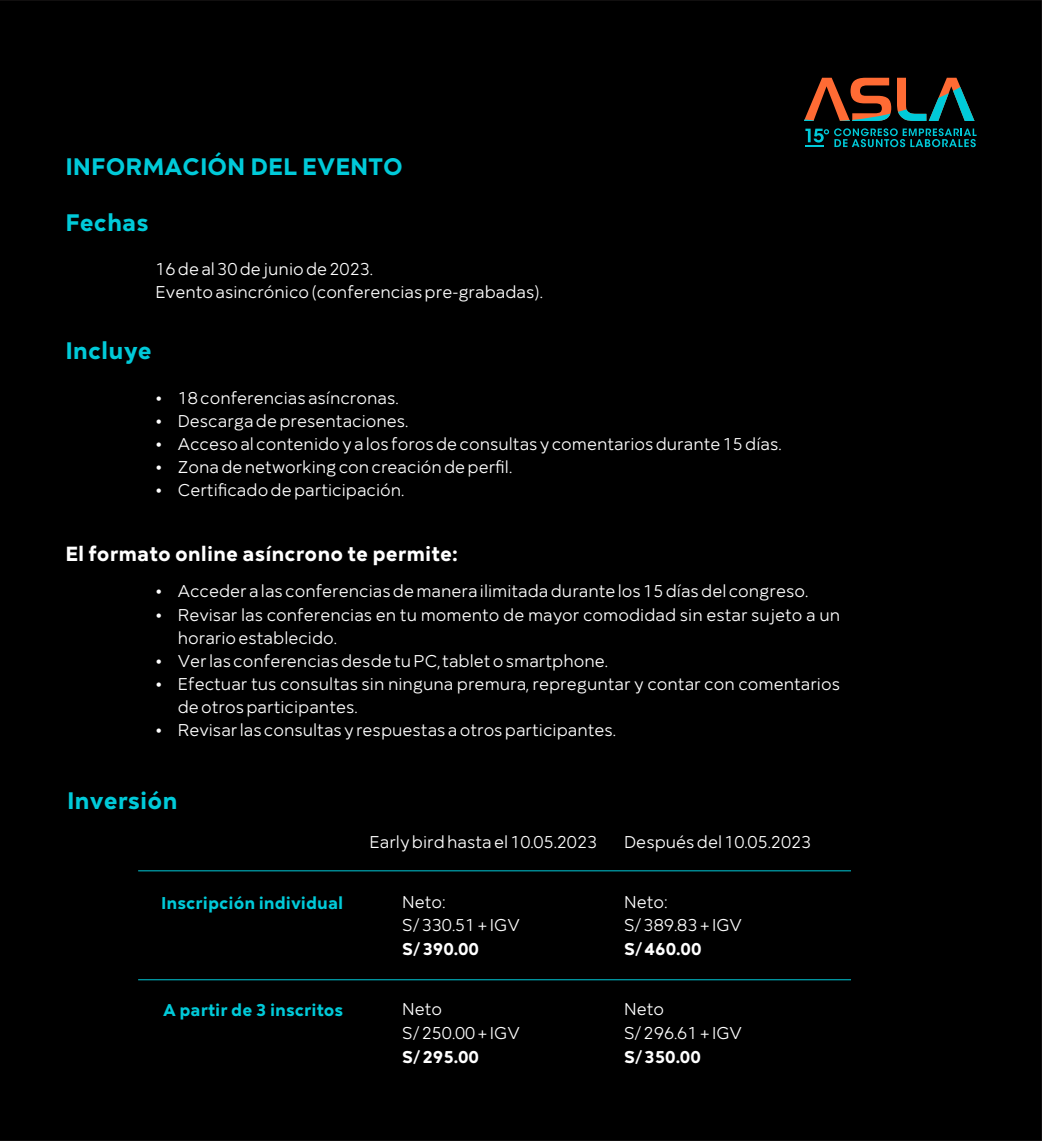
<style>
.page{position:relative;width:1042px;height:1141px;background:#000}
.page>*{position:absolute;margin:0;border:0;box-sizing:border-box;transform-origin:0 0}
.t1{font:700 24.5px "Mirai";color:#00cad9}
.t2{font:700 21px "Mirai";color:#fff}
.t3{font:17.5px/23.1px "Mirai";color:#fff}
.t4{font:700 17.5px "Mirai";color:#00cad9}
.t5{font:700 17.5px "Mirai";color:#fff}
</style>
<div class="page">
<svg style="left:804px;top:78px;width:87px;height:43px;background:#6d351e"></svg>
<svg style="left:897px;top:78px;width:77px;height:43px;background:#293d38"></svg>
<svg style="left:805px;top:128px;width:171px;height:19px;background:#004449"></svg>
<hr style="left:138px;top:870px;width:713px;height:1px;background:#00cad9">
<hr style="left:138px;top:979px;width:713px;height:1px;background:#00cad9">
<svg style="left:157px;top:396px;width:4px;height:4px"></svg>
<svg style="left:157px;top:419px;width:4px;height:4px"></svg>
<svg style="left:157px;top:442px;width:4px;height:5px"></svg>
<svg style="left:157px;top:465px;width:4px;height:5px"></svg>
<svg style="left:157px;top:489px;width:4px;height:4px"></svg>
<svg style="left:157px;top:590px;width:4px;height:4px"></svg>
<svg style="left:157px;top:613px;width:4px;height:4px"></svg>
<svg style="left:157px;top:659px;width:4px;height:5px"></svg>
<svg style="left:157px;top:682px;width:4px;height:5px"></svg>
<svg style="left:157px;top:729px;width:4px;height:4px"></svg>
<h1 class="t1" style="left:65px;top:156px;width:339px">INFORMACIÓN DEL EVENTO</h1>
<h1 class="t1" style="left:65px;top:212px;width:85px">Fechas</h1>
<p class="t3" style="left:155px;top:258px;width:389px">16 de al 30 de junio de 2023.<br>Evento asincrónico (conferencias pre-grabadas).</p>
<h1 class="t1" style="left:65px;top:339px;width:88px">Incluye</h1>
<p class="t3" style="left:178px;top:387px;width:605px">18 conferencias asíncronas.<br>Descarga de presentaciones.<br>Acceso al contenido y a los foros de consultas y comentarios durante 15 días.<br>Zona de networking con creación de perfil.<br>Certificado de participación.</p>
<p class="t2" style="left:65px;top:544px;width:394px">El formato online asíncrono te permite:</p>
<p class="t3" style="left:178px;top:581px;width:664px">Acceder a las conferencias de manera ilimitada durante los 15 días del congreso.<br>Revisar las conferencias en tu momento de mayor comodidad sin estar sujeto a un horario establecido.<br>Ver las conferencias desde tu PC, tablet o smartphone.<br>Efectuar tus consultas sin ninguna premura, repreguntar y contar con comentarios de otros participantes.<br>Revisar las consultas y respuestas a otros participantes.</p>
<h1 class="t1" style="left:67px;top:790px;width:112px">Inversión</h1>
<p class="t4" style="left:161px;top:895px;width:184px">Inscripción individual</p>
<p class="t4" style="left:163px;top:1003px;width:182px">A partir de 3 inscritos</p>
<p class="t3" style="left:369px;top:831px;width:229px">Early bird hasta el 10.05.2023</p>
<p class="t3" style="left:402px;top:891px;width:119px">Neto:<br>S/ 330.51 + IGV</p>
<p class="t5" style="left:402px;top:941px;width:78px">S/ 390.00</p>
<p class="t3" style="left:402px;top:999px;width:119px">Neto<br>S/ 250.00 + IGV</p>
<p class="t5" style="left:402px;top:1049px;width:78px">S/ 295.00</p>
<p class="t3" style="left:624px;top:831px;width:189px">Después del 10.05.2023</p>
<p class="t3" style="left:624px;top:891px;width:119px">Neto:<br>S/ 389.83 + IGV</p>
<p class="t5" style="left:624px;top:941px;width:79px">S/ 460.00</p>
<p class="t3" style="left:624px;top:999px;width:119px">Neto<br>S/ 296.61 + IGV</p>
<p class="t5" style="left:624px;top:1049px;width:78px">S/ 350.00</p>
</div>
